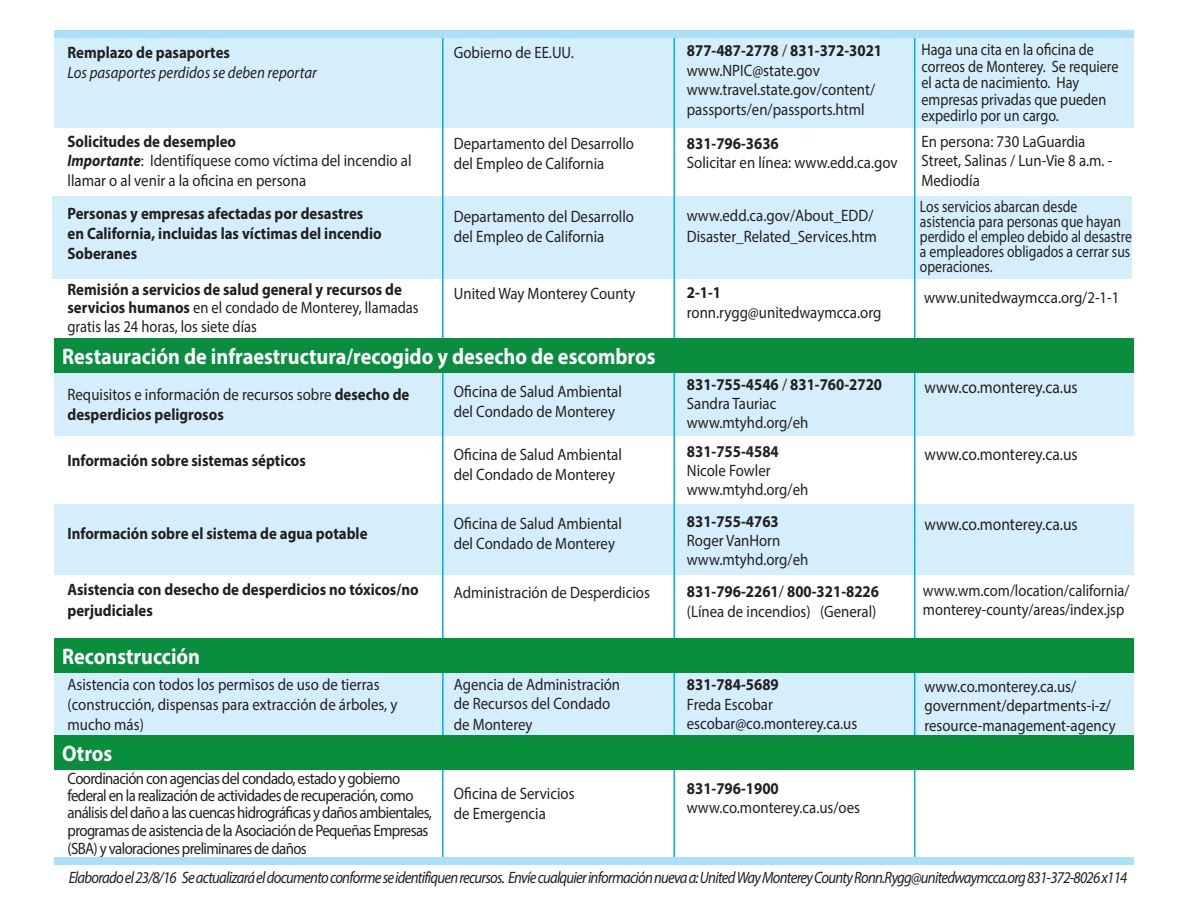
<style>
.page{position:relative;width:1188px;height:918px;background:#fff}
.page>*{position:absolute;margin:0;border:0;box-sizing:border-box;transform-origin:0 0}
.t1{font:700 22.5px "Myriad Pro";color:#fff;scale:.9 1}
.t2{font:17.25px "Myriad Pro";color:#231f20;scale:.9 1}
.t3{font:16.5px/19.8px "Myriad Pro";color:#231f20;scale:.9 1}
.t4{font:700 16.5px/19.8px "Myriad Pro";color:#231f20;scale:.9 1}
.t5{font:16.5px/17.4px "Myriad Pro";letter-spacing:-.04em;color:#231f20;scale:.9 1}
.t6{font:italic 16.5px "Myriad Pro";letter-spacing:-.05em;color:#231f20;scale:.89 1}
.t7{font:16.5px/15px "Myriad Pro";color:#231f20;scale:.83 1}
.t8{font:16.5px/16.5px "Myriad Pro";color:#231f20;scale:.86 1}
.t9{font:16.5px/19.5px "Myriad Pro";color:#231f20;scale:.88 1}
.t10{font:italic 16.5px "Myriad Pro";color:#231f20;scale:.9 1}
.s1{font-weight:700}
.s2{font-weight:700;font-style:italic}
.s3{font-weight:400}
</style>
<div class="page">
<div style="left:54px;top:671px;width:1080px;height:71px;background:#d4effb"></div>
<div style="left:54px;top:372px;width:1080px;height:64px;background:#d4effb"></div>
<div style="left:54px;top:504px;width:1080px;height:70px;background:#d4effb"></div>
<div style="left:52px;top:197px;width:1080px;height:82px;background:#d4effb"></div>
<div style="left:54px;top:34px;width:1080px;height:94px;background:#d4effb"></div>
<hr style="left:442px;top:34px;width:2px;height:823px;background:#00aeef">
<hr style="left:674px;top:34px;width:1px;height:823px;background:#00aeef">
<hr style="left:914px;top:34px;width:1px;height:823px;background:#00aeef">
<div style="left:54px;top:857px;width:1080px;height:7px;background:#aae0f9"></div>
<div style="left:54px;top:30px;width:1080px;height:7px;background:#aae0f9"></div>
<div style="left:54px;top:638px;width:1080px;height:34px;background:#088e3d"></div>
<div style="left:54px;top:736px;width:1080px;height:34px;background:#088e3d"></div>
<div style="left:54px;top:338px;width:1080px;height:35px;background:#088e3d"></div>
<p class="t4" style="left:68px;top:42px;width:182px">Remplazo de pasaportes</p>
<p class="t10" style="left:68px;top:62px;width:279px">Los pasaportes perdidos se deben reportar</p>
<p class="t3" style="left:68px;top:131px;width:384px"><span class="s1">Solicitudes de desempleo<br></span><span class="s2">Importante</span>: Identifíquese como víctima del incendio al llamar o al venir a la oficina en persona</p>
<p class="t4" style="left:68px;top:203px;width:351px">Personas y empresas afectadas por desastres en California, incluidas las víctimas del incendio<br>Soberanes</p>
<p class="t4" style="left:68px;top:280px;width:392px;line-height:17.5px">Remisión a servicios de salud general y recursos de servicios humanos <span class="s3">en el condado de Monterey, llamadas</span></p>
<p class="t9" style="left:68px;top:317px;width:217px">gratis las 24 horas, los siete días</p>
<p class="t3" style="left:454px;top:42px;width:135px">Gobierno de EE.UU.</p>
<p class="t3" style="left:454px;top:133px;width:202px">Departamento del Desarrollo del Empleo de California</p>
<p class="t3" style="left:454px;top:206px;width:202px">Departamento del Desarrollo del Empleo de California</p>
<p class="t3" style="left:454px;top:284px;width:203px">United Way Monterey County</p>
<h1 class="t1" style="left:62px;top:342px;width:661px">Restauración de infraestructura/recogido y desecho de escombros</h1>
<p class="t3" style="left:68px;top:384px;width:381px">Requisitos e información de recursos sobre <span class="s1">desecho de desperdicios peligrosos</span></p>
<p class="t4" style="left:68px;top:450px;width:266px">Información sobre sistemas sépticos</p>
<p class="t4" style="left:68px;top:523px;width:335px">Información sobre el sistema de agua potable</p>
<p class="t4" style="left:68px;top:579px;width:392px;line-height:20.7px">Asistencia con desecho de desperdicios no tóxicos/no perjudiciales</p>
<p class="t2" style="left:68px;top:634px;width:53px">______</p>
<p class="t3" style="left:68px;top:675px;width:368px">Asistencia con todos los permisos de uso de tierras (construcción, dispensas para extracción de árboles, y mucho más)</p>
<h1 class="t1" style="left:62px;top:641px;width:155px">Reconstrucción</h1>
<h1 class="t1" style="left:62px;top:739px;width:57px">Otros</h1>
<p class="t5" style="left:68px;top:769px;width:407px">Coordinación con agencias del condado, estado y gobierno federal en la realización de actividades de recuperación, como análisis del daño a las cuencas hidrográficas y daños ambientales, programas de asistencia de la Asociación de Pequeñas Empresas (SBA) y valoraciones preliminares de daños</p>
<p class="t3" style="left:454px;top:382px;width:188px">Oficina de Salud Ambiental del Condado de Monterey</p>
<p class="t3" style="left:454px;top:445px;width:188px">Oficina de Salud Ambiental del Condado de Monterey</p>
<p class="t3" style="left:454px;top:514px;width:188px">Oficina de Salud Ambiental del Condado de Monterey</p>
<p class="t3" style="left:454px;top:583px;width:219px">Administración de Desperdicios</p>
<p class="t3" style="left:454px;top:675px;width:186px;line-height:19px">Agencia de Administración de Recursos del Condado</p>
<p class="t3" style="left:454px;top:714px;width:89px">de Monterey</p>
<p class="t3" style="left:454px;top:784px;width:136px;line-height:19px">Oficina de Servicios de Emergencia</p>
<p class="t3" style="left:687px;top:40px;width:219px"><span class="s1">877-487-2778</span> / <span class="s1">831-372-3021 </span>www.NPIC@state.gov www.travel.state.gov/content/ passports/en/passports.html</p>
<p class="t4" style="left:687px;top:133px;width:104px">831-796-3636</p>
<p class="t3" style="left:687px;top:153px;width:236px">Solicitar en línea: www.edd.ca.gov</p>
<p class="t3" style="left:687px;top:205px;width:213px;line-height:20.7px">www.edd.ca.gov/About_EDD/<br>Disaster_Related_Services.htm</p>
<p class="t4" style="left:687px;top:282px;width:40px">2-1-1</p>
<p class="t3" style="left:687px;top:303px;width:218px">ronn.rygg@unitedwaymcca.org</p>
<p class="t3" style="left:687px;top:375px;width:219px;line-height:18.8px"><span class="s1">831-755-4546</span> / <span class="s1">831-760-2720<br></span>Sandra Tauriac www.mtyhd.org/eh</p>
<p class="t4" style="left:687px;top:441px;width:104px">831-755-4584</p>
<p class="t3" style="left:687px;top:461px;width:137px;line-height:18.8px">Nicole Fowler www.mtyhd.org/eh</p>
<p class="t4" style="left:687px;top:511px;width:104px">831-755-4763</p>
<p class="t3" style="left:687px;top:530px;width:137px">Roger VanHorn www.mtyhd.org/eh</p>
<p class="t3" style="left:687px;top:582px;width:215px"><span class="s1">831-796-2261</span>/ <span class="s1">800-321-8226 </span>(Línea de incendios) (General)</p>
<p class="t8" style="left:921px;top:41px;width:231px">Haga una cita en la oficina de correos de Monterey. Se requiere el acta de nacimiento. Hay empresas privadas que pueden expedirlo por un cargo.</p>
<p class="t3" style="left:921px;top:131px;width:214px">En persona: 730 LaGuardia<br>Street, Salinas / Lun-Vie 8 a.m. -<br>Mediodía</p>
<p class="t7" style="left:920px;top:198px;width:257px">Los servicios abarcan desde asistencia para personas que hayan perdido el empleo debido al desastre a empleadores obligados a cerrar sus operaciones.</p>
<p class="t3" style="left:924px;top:288px;width:218px">www.unitedwaymcca.org/2-1-1</p>
<p class="t2" style="left:924px;top:377px;width:172px">www.co.monterey.ca.us</p>
<p class="t2" style="left:924px;top:444px;width:172px">www.co.monterey.ca.us</p>
<p class="t2" style="left:924px;top:514px;width:172px">www.co.monterey.ca.us</p>
<p class="t9" style="left:923px;top:580px;width:236px">www.wm.com/location/california/ monterey-county/areas/index.jsp</p>
<p class="t4" style="left:687px;top:674px;width:104px">831-784-5689</p>
<p class="t3" style="left:687px;top:694px;width:191px">Freda Escobar escobar@co.monterey.ca.us</p>
<p class="t4" style="left:687px;top:778px;width:104px">831-796-1900</p>
<p class="t3" style="left:687px;top:798px;width:194px">www.co.monterey.ca.us/oes</p>
<p class="t3" style="left:924px;top:676px;width:214px">www.co.monterey.ca.us/ government/departments-i-z/ resource-management-agency</p>
<p class="t6" style="left:69px;top:867px;width:1191px">Elaborado el 23/8/16 Se actualizará el documento conforme se identifiquen recursos. Envíe cualquier información nueva a: United Way Monterey County Ronn.Rygg@unitedwaymcca.org 831-372-8026 x114</p>
</div>
